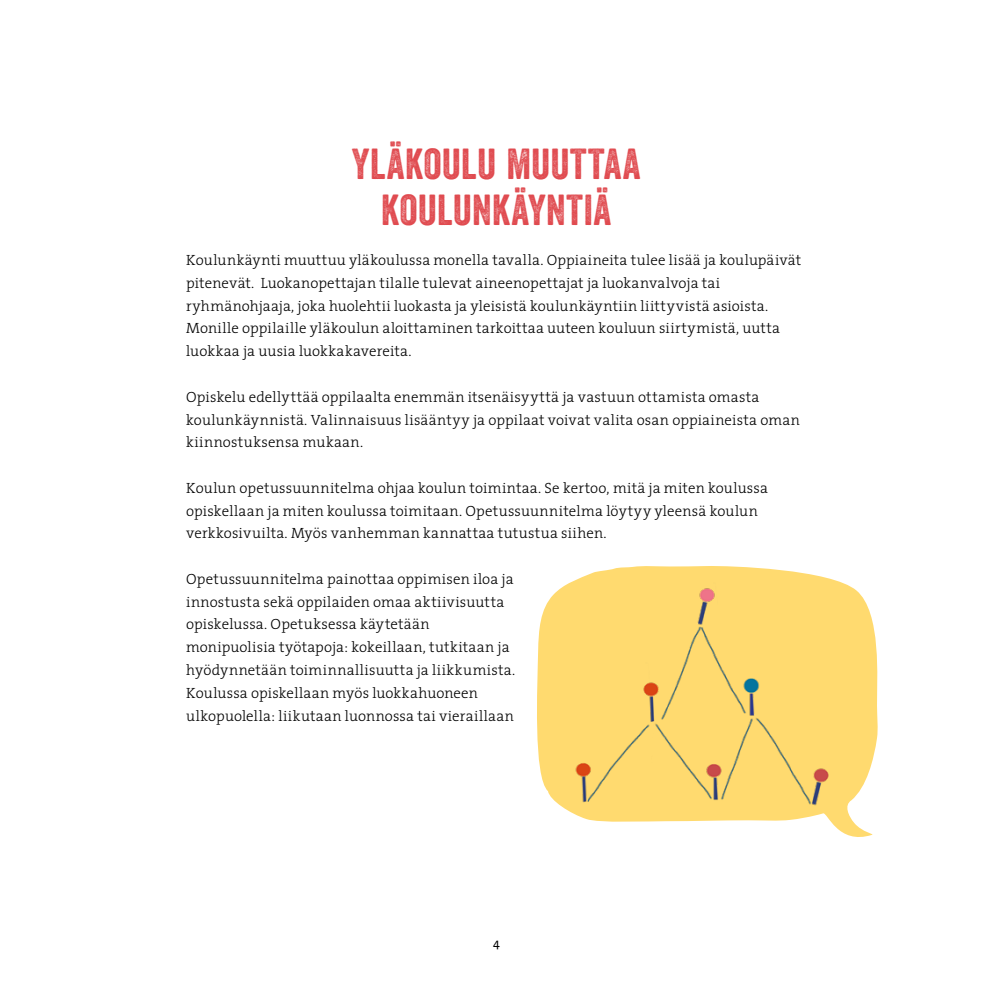
<style>
.page{position:relative;width:993px;height:993px;background:#fff}
.page>*{position:absolute;margin:0;border:0;box-sizing:border-box;transform-origin:0 0}
.Rubrik_TXT{font:42px/45.5px "Veneer Two";letter-spacing:.01em;color:#e04b50;text-align:center}
.LEIPIS_0504_2019{font:300 14.88px/22.8px "The Serif";letter-spacing:.015em;color:#000}
.t1{font:12.25px "The Sans";color:#000}
</style>
<div class="page">
<svg style="left:537px;top:566px;width:341px;height:271px;fill:#ffda6f"></svg>
<div style="left:561px;top:572px;width:285px;height:240px;background:#ffda6f"></div>
<p class="Rubrik_TXT" style="left:352px;top:141px;width:290px">YLÄKOULU MUUTTAA<br>KOULUNKÄYNTIÄ</p>
<p class="LEIPIS_0504_2019" style="left:186px;top:248px;width:616px">Koulunkäynti muuttuu yläkoulussa monella tavalla. Oppiaineita tulee lisää ja koulupäivät pitenevät. Luokanopettajan tilalle tulevat aineenopettajat ja luokanvalvoja tai ryhmänohjaaja, joka huolehtii luokasta ja yleisistä koulunkäyntiin liittyvistä asioista.<br>Monille oppilaille yläkoulun aloittaminen tarkoittaa uuteen kouluun siirtymistä, uutta luokkaa ja uusia luokkakavereita.</p>
<p class="LEIPIS_0504_2019" style="left:186px;top:385px;width:615px">Opiskelu edellyttää oppilaalta enemmän itsenäisyyttä ja vastuun ottamista omasta koulunkäynnistä. Valinnaisuus lisääntyy ja oppilaat voivat valita osan oppiaineista oman kiinnostuksensa mukaan.</p>
<p class="LEIPIS_0504_2019" style="left:186px;top:476px;width:583px">Koulun opetussuunnitelma ohjaa koulun toimintaa. Se kertoo, mitä ja miten koulussa opiskellaan ja miten koulussa toimitaan. Opetussuunnitelma löytyy yleensä koulun verkkosivuilta. Myös vanhemman kannattaa tutustua siihen.</p>
<p class="LEIPIS_0504_2019" style="left:186px;top:567px;width:330px">Opetussuunnitelma painottaa oppimisen iloa ja innostusta sekä oppilaiden omaa aktiivisuutta opiskelussa. Opetuksessa käytetään monipuolisia työtapoja: kokeillaan, tutkitaan ja hyödynnetään toiminnallisuutta ja liikkumista.<br>Koulussa opiskellaan myös luokkahuoneen ulkopuolella: liikutaan luonnossa tai vieraillaan</p>
<p class="t1" style="left:493px;top:932px;width:8px">4</p>
</div>
